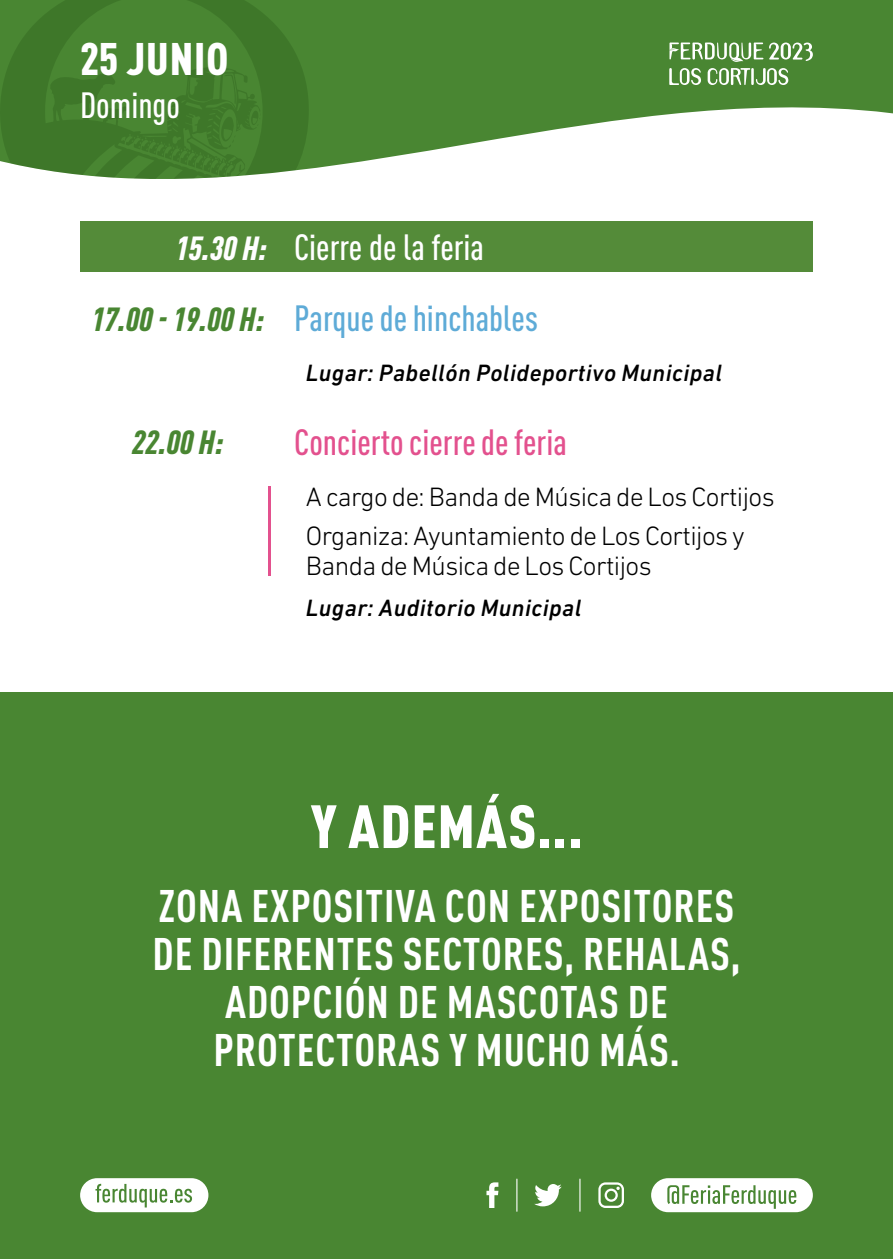
<style>
.page{position:relative;width:893px;height:1259px;background:#fff}
.page>*{position:absolute;margin:0;border:0;box-sizing:border-box;transform-origin:0 0}
.t1{font:900 condensed 60px "DIN Pro";letter-spacing:.02em;color:#fff}
.t2{font:700 condensed 45px/48px "DIN Pro";letter-spacing:.02em;color:#fff;text-align:center}
.t3{font:900 condensed 45px "DIN Pro";letter-spacing:.02em;color:#fff}
.t4{font:500 condensed 36px "DIN Pro";color:#5eabd7}
.t5{font:500 condensed 36px "DIN Pro";color:#fff}
.t6{font:500 condensed 36px "DIN Pro";color:#e3518e}
.t7{font:italic 900 condensed 33px "DIN Pro";color:#498632}
.t8{font:300 27px/38.4px "DIN Next LT Pro";letter-spacing:-.025em;color:#000}
.t9{font:italic 500 24px "DIN Next LT Pro";letter-spacing:.02em;color:#000}
.s1{font-weight:900;font-style:italic;font-size:33px}
.s2{font-weight:900;font-style:italic;font-size:33px;color:#498632}
</style>
<div class="page">
<svg style="left:392px;top:0;width:501px;height:157px;fill:#498632"></svg>
<svg style="left:0;top:0;width:392px;height:179px;background:#4b8436"></svg>
<svg style="left:769px;top:43px;width:44px;height:18px"></svg>
<svg style="left:669px;top:43px;width:94px;height:19px"></svg>
<svg style="left:669px;top:68px;width:32px;height:17px"></svg>
<svg style="left:708px;top:68px;width:80px;height:17px"></svg>
<div style="left:0;top:692px;width:893px;height:567px;background:#498632"></div>
<svg style="left:598px;top:1182px;width:26px;height:26px"></svg>
<svg style="left:534px;top:1184px;width:28px;height:22px"></svg>
<svg style="left:486px;top:1182px;width:12px;height:26px"></svg>
<svg style="left:516px;top:1178px;width:1px;height:33px"></svg>
<svg style="left:579px;top:1178px;width:1px;height:33px"></svg>
<div style="left:651px;top:1178px;width:162px;height:34px;background:#fff;border-radius:17px"></div>
<svg style="left:667px;top:1185px;width:129px;height:23px"></svg>
<div style="left:80px;top:1178px;width:128px;height:34px;background:#fff;border-radius:17px"></div>
<svg style="left:95px;top:1183px;width:97px;height:24px"></svg>
<hr style="left:268px;top:486px;width:3px;height:89px;background:#e3518e">
<div style="left:80px;top:221px;width:733px;height:51px;background:#548b39"></div>
<p class="t3" style="left:80px;top:24px;width:150px">25 JUNIO</p>
<p class="t5" style="left:80px;top:78px;width:101px">Domingo</p>
<p class="t5" style="left:176px;top:220px;width:310px"><span class="s1">15.30 H:</span> Cierre de la feria</p>
<p class="t4" style="left:92px;top:292px;width:448px"><span class="s2">17.00 - 19.00 H:</span> Parque de hinchables</p>
<p class="t9" style="left:306px;top:358px;width:418px">Lugar: Pabellón Polideportivo Municipal</p>
<p class="t7" style="left:132px;top:417px;width:93px">22.00 H:</p>
<p class="t6" style="left:294px;top:415px;width:274px">Concierto cierre de feria</p>
<p class="t8" style="left:306px;top:477px;width:470px">A cargo de: Banda de Música de Los Cortijos<br>Organiza: Ayuntamiento de Los Cortijos y</p>
<p class="t8" style="left:306px;top:546px;width:347px">Banda de Música de Los Cortijos</p>
<p class="t9" style="left:306px;top:593px;width:277px">Lugar: Auditorio Municipal</p>
<h1 class="t1" style="left:311px;top:780px;width:273px">Y ADEMÁS...</h1>
<p class="t2" style="left:153px;top:877px;width:590px">ZONA EXPOSITIVA CON EXPOSITORES<br>DE DIFERENTES SECTORES, REHALAS,<br>ADOPCIÓN DE MASCOTAS DE<br>PROTECTORAS Y MUCHO MÁS.</p>
</div>
